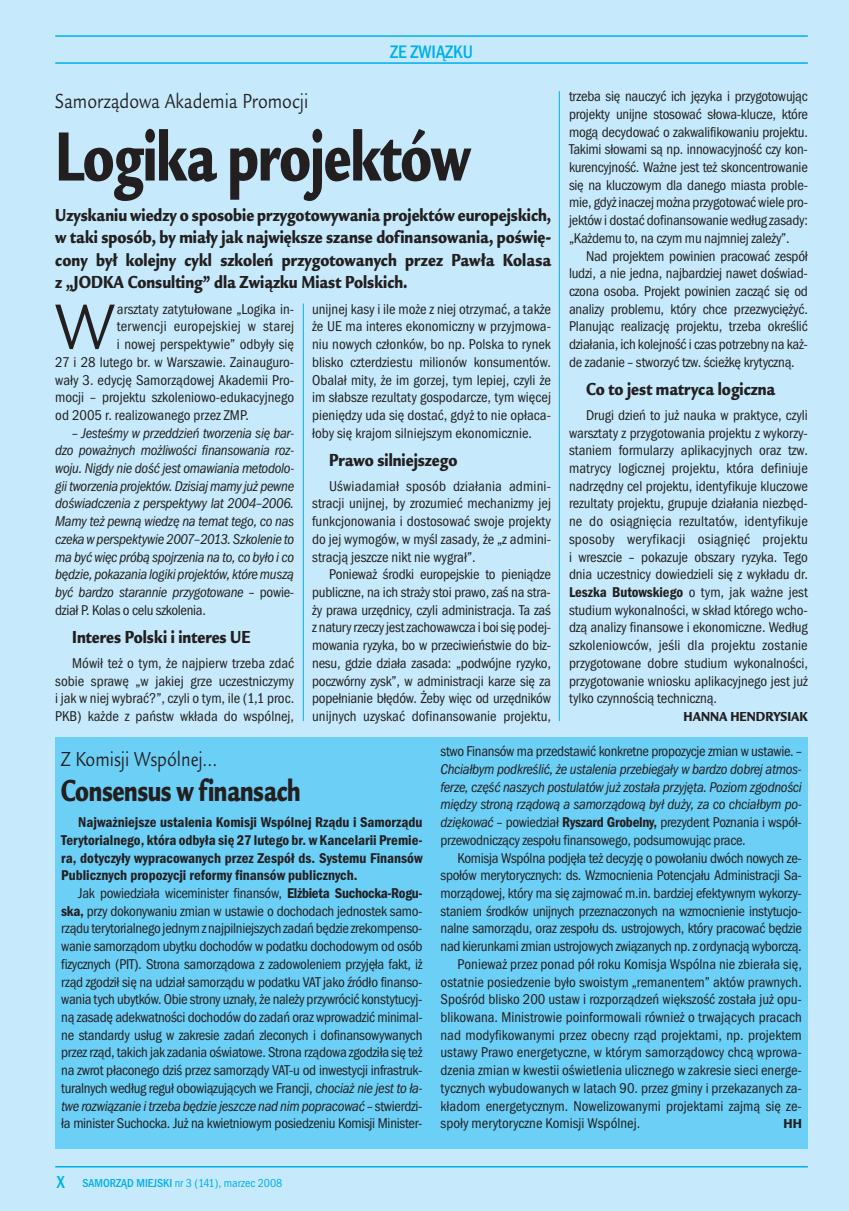
<style>
.page{position:relative;width:849px;height:1211px;background:#fff}
.page>*{position:absolute;margin:0;border:0;box-sizing:border-box;transform-origin:0 0}
.t1{font:72px "Legacy San Itc TEE Ultr";letter-spacing:-.02em;color:#231f20;scale:.7 1}
.t2{font:66.6px "Legacy San Itc TEE";color:#231f20;scale:.9 1}
.t3{font:31.5px "Legacy San Itc TEE Ultr";letter-spacing:-.02em;color:#231f20;scale:.7 1}
.t4{font:21px "Legacy San Itc TEE";color:#231f20;scale:.8 1}
.t5{font:500 condensed 18.75px "Franklin Got SC Itc TEE";color:#00aeef}
.t6{font:18px/22.5px "Legacy San Itc TEE Ultr";color:#231f20;text-align:justify;scale:.8 1}
.t7{font:condensed 14.7px/17.7px "Franklin Got Itc TEE";color:#231f20;text-align:justify}
.t8{font:italic condensed 14.7px/17.7px "Franklin Got Itc TEE";letter-spacing:-.02em;color:#231f20;text-align:justify}
.t9{font:condensed 14.7px "Franklin Got Itc TEE";letter-spacing:-.02em;color:#231f20}
.t10{font:600 condensed 14.7px/17.7px "Franklin Got Itc TEE";color:#231f20;text-align:justify}
.t11{font:13.5px "Legacy San Itc TEE Ultr";color:#231f20;scale:.85 1}
.t12{font:condensed 12px "Franklin Got Itc TEE";color:#00aeef}
.s1{font-style:normal}
.s2{font-weight:600}
.s3{font-style:italic}
.s4{font-weight:600;font-style:normal}
.s5{font-weight:500;font-size:18px}
.s6{font-weight:500}
</style>
<div class="page">
<div style="left:0;top:0;width:849px;height:1210px;background:#c6eafb"></div>
<hr style="left:55px;top:1166px;width:753px;height:1px;background:#00aeef">
<hr style="left:55px;top:62px;width:753px;height:2px;background:#00aeef">
<hr style="left:55px;top:35px;width:753px;height:2px;background:#00aeef">
<hr style="left:559px;top:91px;width:1px;height:630px;background:#00aeef">
<hr style="left:303px;top:303px;width:1px;height:418px;background:#00aeef">
<div style="left:55px;top:737px;width:753px;height:411px;background:#6ccff6"></div>
<p class="t5" style="left:390px;top:40px;width:85px">ZE ZWIĄZKU</p>
<h3 class="t4" style="left:55px;top:92px;width:318px">Samorządowa Akademia Promocji</h3>
<h1 class="t1" style="left:55px;top:127px;width:595px">Logika projektów</h1>
<p class="t6" style="left:55px;top:205px;width:622px">Uzyskaniu wiedzy o sposobie przygotowywania projektów europejskich, w taki sposób, by miały jak największe szanse dofinansowania, poświę&shy;cony był kolejny cykl szkoleń przygotowanych przez Pawła Kolasa z „JODKA Consulting” dla Związku Miast Polskich.</p>
<h2 class="t2" style="left:55px;top:299px;width:66px">W</h2>
<p class="t7" style="left:117px;top:301px;width:179px">arsztaty zatytułowane „Logika in-</p>
<p class="t7" style="left:117px;top:319px;width:179px">terwencji europejskiej w starej</p>
<p class="t7" style="left:117px;top:337px;width:179px">i nowej perspektywie” odbyły się</p>
<p class="t7" style="left:55px;top:354px;width:240px">27 i 28 lutego br. w Warszawie. Zainauguro-</p>
<p class="t7" style="left:55px;top:372px;width:240px">wały 3. edycję Samorządowej Akademii Pro-</p>
<p class="t7" style="left:55px;top:390px;width:240px">mocji – projektu szkoleniowo-edukacyjnego</p>
<p class="t7" style="left:55px;top:407px;width:195px">od 2005 r. realizowanego przez ZMP.</p>
<p class="t8" style="left:55px;top:425px;width:240px;text-indent:17px"><span class="s1">–</span> Jesteśmy w przeddzień tworzenia się bar&shy;dzo poważnych możliwości finansowania roz&shy;woju. Nigdy nie dość jest omawiania metodolo&shy;gii tworzenia projektów. Dzisiaj mamy już pewne doświadczenia z perspektywy lat 2004–2006.<br>Mamy też pewną wiedzę na temat tego, co nas czeka w perspektywie 2007–2013. Szkolenie to ma być więc próbą spojrzenia na to, co było i co będzie, pokazania logiki projektów, które muszą być bardzo starannie przygotowane <span class="s1">– powie&shy;dział P. Kolas o celu szkolenia.</span></p>
<p class="t6" style="left:72px;top:627px;width:224px">Interes Polski i interes UE</p>
<p class="t7" style="left:55px;top:655px;width:240px;text-indent:17px">Mówił też o tym, że najpierw trzeba zdać sobie sprawę „w jakiej grze uczestniczymy i jak w niej wybrać?”, czyli o tym, ile (1,1 proc.<br>PKB) każde z państw wkłada do wspólnej,</p>
<p class="t7" style="left:312px;top:301px;width:240px">unijnej kasy i ile może z niej otrzymać, a także że UE ma interes ekonomiczny w przyjmowa&shy;niu nowych członków, bo np. Polska to rynek blisko czterdziestu milionów konsumentów.<br>Obalał mity, że im gorzej, tym lepiej, czyli że im słabsze rezultaty gospodarcze, tym więcej pieniędzy uda się dostać, gdyż to nie opłaca&shy;łoby się krajom silniejszym ekonomicznie.</p>
<p class="t6" style="left:329px;top:450px;width:162px">Prawo silniejszego</p>
<p class="t7" style="left:312px;top:478px;width:240px;text-indent:17px">Uświadamiał sposób działania admini&shy;stracji unijnej, by zrozumieć mechanizmy jej funkcjonowania i dostosować swoje projekty do jej wymogów, w myśl zasady, że „z admini&shy;stracją jeszcze nikt nie wygrał”.</p>
<p class="t7" style="left:312px;top:567px;width:240px;text-indent:17px">Ponieważ środki europejskie to pieniądze publiczne, na ich straży stoi prawo, zaś na stra&shy;ży prawa urzędnicy, czyli administracja. Ta zaś z natury rzeczy jest zachowawcza i boi się podej&shy;mowania ryzyka, bo w przeciwieństwie do biz&shy;nesu, gdzie działa zasada: „podwójne ryzyko, poczwórny zysk”, w administracji karze się za popełnianie błędów. Żeby więc od urzędników unijnych uzyskać dofinansowanie projektu,</p>
<p class="t7" style="left:569px;top:89px;width:240px">trzeba się nauczyć ich języka i przygotowując projekty unijne stosować słowa-klucze, które mogą decydować o zakwalifikowaniu projektu.<br>Takimi słowami są np. innowacyjność czy kon&shy;kurencyjność. Ważne jest też skoncentrowanie się na kluczowym dla danego miasta proble&shy;mie, gdyż inaczej można przygotować wiele pro&shy;jektów i dostać dofinansowanie według zasady: „Każdemu to, na czym mu najmniej zależy”.</p>
<p class="t7" style="left:569px;top:248px;width:240px;text-indent:17px">Nad projektem powinien pracować zespół ludzi, a nie jedna, najbardziej nawet doświad&shy;czona osoba. Projekt powinien zacząć się od analizy problemu, który chce przezwyciężyć.<br>Planując realizację projektu, trzeba określić działania, ich kolejność i czas potrzebny na każ&shy;de zadanie – stworzyć tzw. ścieżkę krytyczną.</p>
<p class="t6" style="left:586px;top:379px;width:238px">Co to jest matryca logiczna</p>
<p class="t7" style="left:569px;top:407px;width:240px;text-indent:17px">Drugi dzień to już nauka w praktyce, czyli warsztaty z przygotowania projektu z wykorzy&shy;staniem formularzy aplikacyjnych oraz tzw. matrycy logicznej projektu, która definiuje nadrzędny cel projektu, identyfikuje kluczowe rezultaty projektu, grupuje działania niezbęd&shy;ne do osiągnięcia rezultatów, identyfikuje sposoby weryfikacji osiągnięć projektu i wreszcie – pokazuje obszary ryzyka. Tego dnia uczestnicy dowiedzieli się z wykładu dr.<br><span class="s2">Leszka Butowskiego</span> o tym, jak ważne jest studium wykonalności, w skład którego wcho&shy;dzą analizy finansowe i ekonomiczne. Według szkoleniowców, jeśli dla projektu zostanie przygotowane dobre studium wykonalności, przygotowanie wniosku aplikacyjnego jest już tylko czynnością techniczną.</p>
<p class="t11" style="left:684px;top:711px;width:148px">HANNA HENDRYSIAK</p>
<h3 class="t4" style="left:61px;top:750px;width:197px">Z Komisji Wspólnej...</h3>
<h3 class="t3" style="left:61px;top:777px;width:344px">Consensus w finansach</h3>
<p class="t10" style="left:61px;top:814px;width:363px;text-indent:17px">Najważniejsze ustalenia Komisji Wspólnej Rządu i Samorządu Terytorialnego, która odbyła się 27 lutego br. w Kancelarii Premie&shy;ra, dotyczyły wypracowanych przez Zespół ds. Systemu Finansów Publicznych propozycji reformy finansów publicznych.</p>
<p class="t7" style="left:61px;top:885px;width:363px;text-indent:17px">Jak powiedziała wiceminister finansów, <span class="s2">Elżbieta Suchocka-Rogu&shy;ska,</span> przy dokonywaniu zmian w ustawie o dochodach jednostek samo&shy;rządu terytorialnego jednym z najpilniejszych zadań będzie zrekompenso&shy;wanie samorządom ubytku dochodów w podatku dochodowym od osób fizycznych (PIT). Strona samorządowa z zadowoleniem przyjęła fakt, iż rząd zgodził się na udział samorządu w podatku VAT jako źródło finanso&shy;wania tych ubytków. Obie strony uznały, że należy przywrócić konstytucyj&shy;ną zasadę adekwatności dochodów do zadań oraz wprowadzić minimal&shy;ne standardy usług w zakresie zadań zleconych i dofinansowywanych przez rząd, takich jak zadania oświatowe. Strona rządowa zgodziła się też na zwrot płaconego dziś przez samorządy VAT-u od inwestycji infrastruk&shy;turalnych według reguł obowiązujących we Francji, <span class="s3">chociaż nie jest to ła&shy;twe rozwiązanie i trzeba będzie jeszcze nad nim popracować</span> – stwierdzi&shy;ła minister Suchocka. Już na kwietniowym posiedzeniu Komisji Minister-</p>
<p class="t9" style="left:441px;top:746px;width:363px">stwo Finansów ma przedstawić konkretne propozycje zmian w ustawie. –</p>
<p class="t8" style="left:441px;top:761px;width:363px">Chciałbym podkreślić, że ustalenia przebiegały w bardzo dobrej atmos&shy;ferze, część naszych postulatów już została przyjęta. Poziom zgodności między stroną rządową a samorządową był duży, za co chciałbym po&shy;dziękować <span class="s1">– powiedział</span> <span class="s4">Ryszard Grobelny,</span> <span class="s1">prezydent Poznania i współ&shy;przewodniczący zespołu finansowego, podsumowując prace.</span></p>
<p class="t9" style="left:458px;top:852px;width:346px">Komisja Wspólna podjęła też decyzję o powołaniu dwóch nowych ze-</p>
<p class="t9" style="left:441px;top:869px;width:363px">społów merytorycznych: ds. Wzmocnienia Potencjału Administracji Sa-</p>
<p class="t9" style="left:441px;top:887px;width:363px">morządowej, który ma się zajmować m.in. bardziej efektywnym wykorzy-</p>
<p class="t9" style="left:441px;top:905px;width:363px">staniem środków unijnych przeznaczonych na wzmocnienie instytucjo-</p>
<p class="t9" style="left:441px;top:923px;width:363px">nalne samorządu, oraz zespołu ds. ustrojowych, który pracować będzie</p>
<p class="t9" style="left:441px;top:940px;width:363px">nad kierunkami zmian ustrojowych związanych np. z ordynacją wyborczą.</p>
<p class="t7" style="left:458px;top:956px;width:346px">Ponieważ przez ponad pół roku Komisja Wspólna nie zbierała się,</p>
<p class="t7" style="left:441px;top:974px;width:363px">ostatnie posiedzenie było swoistym „remanentem” aktów prawnych.</p>
<p class="t7" style="left:441px;top:991px;width:363px">Spośród blisko 200 ustaw i rozporządzeń większość została już opu-</p>
<p class="t7" style="left:441px;top:1009px;width:363px">blikowana. Ministrowie poinformowali również o trwających pracach</p>
<p class="t7" style="left:441px;top:1027px;width:363px">nad modyfikowanymi przez obecny rząd projektami, np. projektem</p>
<p class="t7" style="left:441px;top:1045px;width:363px">ustawy Prawo energetyczne, w którym samorządowcy chcą wprowa-</p>
<p class="t7" style="left:441px;top:1062px;width:363px">dzenia zmian w kwestii oświetlenia ulicznego w zakresie sieci energe-</p>
<p class="t7" style="left:441px;top:1080px;width:363px">tycznych wybudowanych w latach 90. przez gminy i przekazanych za-</p>
<p class="t7" style="left:441px;top:1098px;width:363px">kładom energetycznym. Nowelizowanymi projektami zajmą się ze-</p>
<p class="t7" style="left:441px;top:1115px;width:201px">społy merytoryczne Komisji Wspólnej.</p>
<p class="t11" style="left:784px;top:1118px;width:23px">HH</p>
<p class="t12" style="left:57px;top:1178px;width:227px"><span class="s5">X</span> <span class="s6">SAMORZĄD MIEJSKI</span> nr 3 (141), marzec 2008</p>
</div>
